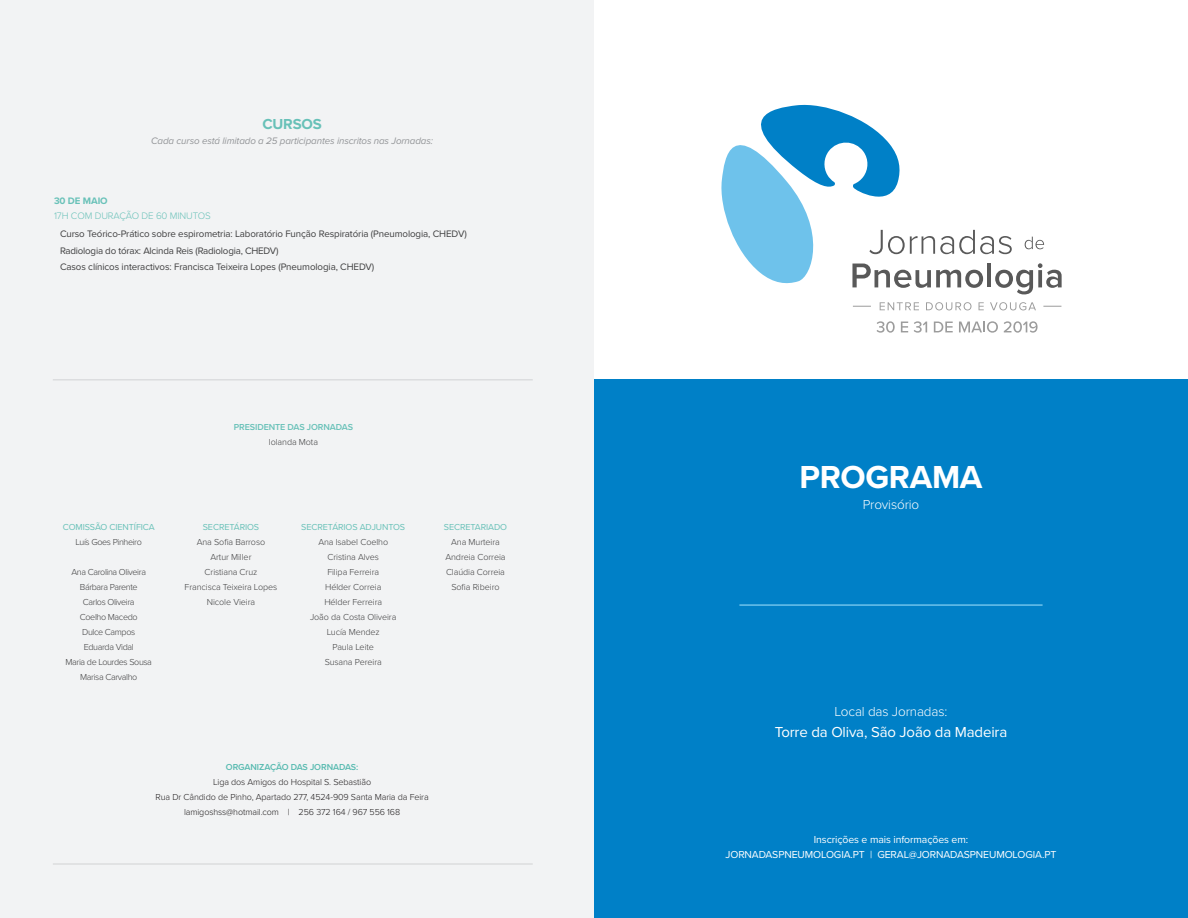
<style>
.page{position:relative;width:1188px;height:918px;background:#f2f3f4}
.page>*{position:absolute;margin:0;border:0;box-sizing:border-box;transform-origin:0 0}
.t1{font:700 33px "Proxima Nova";letter-spacing:-.01em;color:#fff}
.t2{font:15px "Proxima Nova";letter-spacing:-.01em;color:#fff}
.t3{font:700 15px "Proxima Nova";letter-spacing:-.01em;color:#68c1b8}
.t4{font:300 13.5px "Proxima Nova";letter-spacing:-.01em;color:#fff}
.t5{font:10.5px "Proxima Nova";letter-spacing:-.01em;color:#fff}
.t6{font:9.75px "Proxima Nova";letter-spacing:-.01em;color:#3e3e3f}
.t7{font:italic 9.75px "Proxima Nova";letter-spacing:-.01em;color:#939598}
.t8{font:300 9.75px "Proxima Nova";letter-spacing:-.01em;color:#68c1b8}
.t9{font:700 9.75px "Proxima Nova";letter-spacing:-.01em;color:#68c1b8}
.t10{font:300 9px "Proxima Nova";letter-spacing:-.01em;color:#3e3e3f}
.t11{font:300 9px "Proxima Nova";letter-spacing:-.01em;color:#201d1e}
.t12{font:300 9px "Proxima Nova";letter-spacing:-.04em;color:#3e3e3f}
.t13{font:9px "Proxima Nova";letter-spacing:-.01em;color:#68c1b8}
.t14{font:600 9px "Proxima Nova";letter-spacing:-.01em;color:#57bab0}
.t15{font:600 9px "Proxima Nova";letter-spacing:-.01em;color:#68c1b8}
</style>
<div class="page">
<div style="left:594px;top:0;width:594px;height:918px;background:#fff"></div>
<div style="left:594px;top:379px;width:594px;height:539px;background:#0080c7"></div>
<hr style="left:53px;top:379px;width:480px;height:1px;background:#d1d2d4">
<hr style="left:53px;top:864px;width:480px;height:1px;background:#d1d2d4">
<hr style="left:739px;top:604px;width:304px;height:2px;background:#6ec2eb">
<svg style="left:721px;top:104px;width:341px;height:190px"></svg>
<svg style="left:1043px;top:306px;width:18px;height:1px"></svg>
<svg style="left:853px;top:306px;width:18px;height:1px"></svg>
<svg style="left:880px;top:302px;width:39px;height:8px"></svg>
<svg style="left:926px;top:302px;width:46px;height:8px"></svg>
<svg style="left:979px;top:302px;width:5px;height:8px"></svg>
<svg style="left:990px;top:302px;width:46px;height:8px"></svg>
<svg style="left:877px;top:321px;width:18px;height:12px"></svg>
<svg style="left:901px;top:322px;width:7px;height:10px"></svg>
<svg style="left:914px;top:321px;width:13px;height:12px"></svg>
<svg style="left:934px;top:322px;width:19px;height:10px"></svg>
<svg style="left:959px;top:321px;width:39px;height:12px"></svg>
<svg style="left:1004px;top:321px;width:34px;height:12px"></svg>
<p class="t3" style="left:262px;top:116px;width:61px">CURSOS</p>
<p class="t7" style="left:151px;top:135px;width:283px">Cada curso está limitado a 25 participantes inscritos nas Jornadas:</p>
<p class="t9" style="left:54px;top:195px;width:55px">30 DE MAIO</p>
<p class="t8" style="left:54px;top:209px;width:158px">17H COM DURAÇÃO DE 60 MINUTOS</p>
<p class="t6" style="left:60px;top:227px;width:408px">Curso Teórico-Prático sobre espirometria: Laboratório Função Respiratória (Pneumologia, CHEDV)</p>
<p class="t6" style="left:60px;top:243px;width:220px">Radiologia do tórax: Alcinda Reis (Radiologia, CHEDV)</p>
<p class="t6" style="left:60px;top:259px;width:316px">Casos clínicos interactivos: Francisca Teixeira Lopes (Pneumologia, CHEDV)</p>
<p class="t15" style="left:234px;top:420px;width:121px">PRESIDENTE DAS JORNADAS</p>
<p class="t10" style="left:269px;top:435px;width:51px">Iolanda Mota</p>
<p class="t13" style="left:63px;top:520px;width:94px">COMISSÃO CIENTÍFICA</p>
<p class="t12" style="left:76px;top:535px;width:68px">Luís Goes Pinheiro</p>
<p class="t12" style="left:71px;top:565px;width:76px">Ana Carolina Oliveira</p>
<p class="t12" style="left:80px;top:580px;width:59px">Bárbara Parente</p>
<p class="t12" style="left:83px;top:595px;width:53px">Carlos Oliveira</p>
<p class="t12" style="left:80px;top:610px;width:59px">Coelho Macedo</p>
<p class="t12" style="left:82px;top:625px;width:55px">Dulce Campos</p>
<p class="t12" style="left:84px;top:640px;width:51px">Eduarda Vidal</p>
<p class="t12" style="left:65px;top:655px;width:88px">Maria de Lourdes Sousa</p>
<p class="t12" style="left:80px;top:670px;width:59px">Marisa Carvalho</p>
<p class="t13" style="left:203px;top:520px;width:58px">SECRETÁRIOS</p>
<p class="t10" style="left:197px;top:535px;width:70px">Ana Sofia Barroso</p>
<p class="t10" style="left:210px;top:550px;width:43px">Artur Miller</p>
<p class="t10" style="left:205px;top:565px;width:54px">Cristiana Cruz</p>
<p class="t10" style="left:185px;top:580px;width:94px">Francisca Teixeira Lopes</p>
<p class="t10" style="left:207px;top:595px;width:50px">Nicole Vieira</p>
<p class="t13" style="left:301px;top:520px;width:105px">SECRETÁRIOS ADJUNTOS</p>
<p class="t10" style="left:318px;top:535px;width:71px">Ana Isabel Coelho</p>
<p class="t10" style="left:328px;top:550px;width:53px">Cristina Alves</p>
<p class="t10" style="left:327px;top:565px;width:53px">Filipa Ferreira</p>
<p class="t10" style="left:325px;top:580px;width:58px">Hélder Correia</p>
<p class="t10" style="left:324px;top:595px;width:59px">Hélder Ferreira</p>
<p class="t10" style="left:310px;top:610px;width:88px">João da Costa Oliveira</p>
<p class="t10" style="left:327px;top:625px;width:55px">Lucía Mendez</p>
<p class="t10" style="left:333px;top:640px;width:43px">Paula Leite</p>
<p class="t10" style="left:325px;top:655px;width:59px">Susana Pereira</p>
<p class="t13" style="left:444px;top:520px;width:65px">SECRETARIADO</p>
<p class="t10" style="left:451px;top:535px;width:50px">Ana Murteira</p>
<p class="t10" style="left:445px;top:550px;width:62px">Andreia Correia</p>
<p class="t10" style="left:446px;top:565px;width:60px">Claúdia Correia</p>
<p class="t10" style="left:451px;top:580px;width:50px">Sofia Ribeiro</p>
<p class="t14" style="left:226px;top:760px;width:134px">ORGANIZAÇÃO DAS JORNADAS:</p>
<p class="t11" style="left:213px;top:775px;width:160px">Liga dos Amigos do Hospital S. Sebastião</p>
<p class="t11" style="left:156px;top:790px;width:275px">Rua Dr Cândido de Pinho, Apartado 277, 4524-909 Santa Maria da Feira</p>
<p class="t11" style="left:184px;top:805px;width:218px">lamigoshss@hotmail.com | 256 372 164 / 967 556 168</p>
<p class="t1" style="left:799px;top:457px;width:185px">PROGRAMA</p>
<p class="t4" style="left:863px;top:494px;width:58px">Provisório</p>
<p class="t4" style="left:835px;top:702px;width:114px">Local das Jornadas:</p>
<p class="t2" style="left:775px;top:721px;width:234px">Torre da Oliva, São João da Madeira</p>
<p class="t5" style="left:814px;top:831px;width:156px">Inscrições e mais informações em:</p>
<p class="t5" style="left:726px;top:846px;width:332px">JORNADASPNEUMOLOGIA.PT | GERAL@JORNADASPNEUMOLOGIA.PT</p>
</div>
